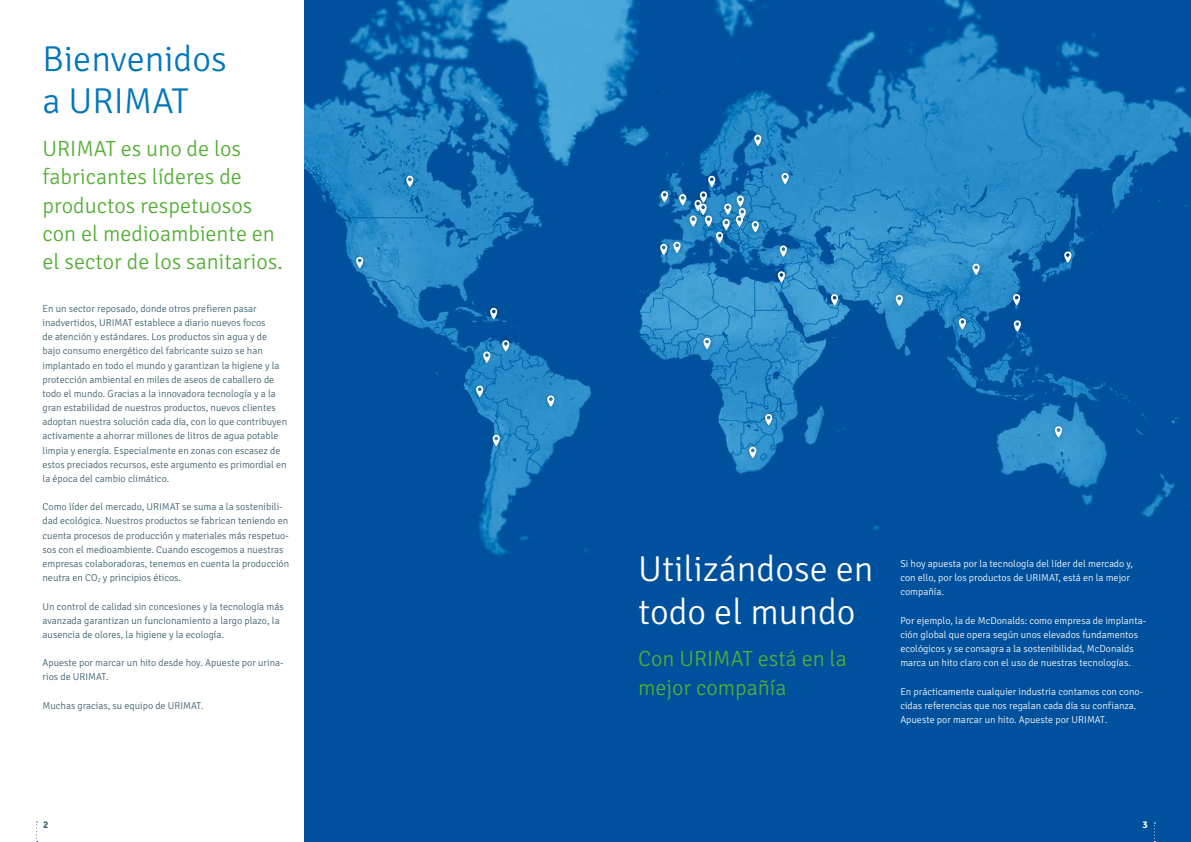
<style>
.page{position:relative;width:1191px;height:842px;background:#fff}
.page>*{position:absolute;margin:0;border:0;box-sizing:border-box;transform-origin:0 0}
.t1{font:300 36px/42.5px "Signika Negative";color:#fff}
.t2{font:300 36px/42.5px "Signika Negative";color:#0076bb}
.t3{font:300 22px/28.3px "Signika Negative";color:#52ae32}
.t4{font:300 10px/14.2px "Signika Negative";color:#385c6b}
.t5{font:300 10px/14.2px "Signika Negative";color:#fff}
.t6{font:700 10px "Signika Negative";color:#385c6b}
.t7{font:700 10px "Signika Negative";color:#fff}
.s1{font-size:5.8px}
</style>
<div class="page">
<img style="left:305px;top:0;width:886px;height:842px">
<svg style="left:1153px;top:822px;width:2px;height:20px"></svg>
<svg style="left:36px;top:821px;width:2px;height:21px"></svg>
<div style="left:704px;top:171px;width:15px;height:20px;background:#000;opacity:.3"></div>
<div style="left:402px;top:171px;width:16px;height:20px;background:#000;opacity:.3"></div>
<svg style="left:406px;top:176px;width:7px;height:11px"></svg>
<div style="left:543px;top:391px;width:15px;height:20px;background:#000;opacity:.3"></div>
<svg style="left:547px;top:395px;width:7px;height:12px"></svg>
<div style="left:488px;top:430px;width:16px;height:20px;background:#000;opacity:.3"></div>
<svg style="left:492px;top:435px;width:8px;height:11px"></svg>
<div style="left:479px;top:347px;width:16px;height:20px;background:#000;opacity:.3"></div>
<svg style="left:483px;top:351px;width:7px;height:12px"></svg>
<div style="left:498px;top:336px;width:15px;height:19px;background:#000;opacity:.3"></div>
<svg style="left:502px;top:340px;width:7px;height:12px"></svg>
<div style="left:486px;top:303px;width:15px;height:20px;background:#000;opacity:.3"></div>
<svg style="left:490px;top:308px;width:7px;height:11px"></svg>
<div style="left:472px;top:381px;width:15px;height:20px;background:#000;opacity:.3"></div>
<svg style="left:476px;top:386px;width:7px;height:11px"></svg>
<div style="left:352px;top:252px;width:15px;height:20px;background:#000;opacity:.3"></div>
<svg style="left:356px;top:257px;width:7px;height:11px"></svg>
<div style="left:891px;top:290px;width:16px;height:20px;background:#3492ca"></div>
<svg style="left:895px;top:295px;width:8px;height:11px"></svg>
<div style="left:745px;top:442px;width:15px;height:20px;background:#000;opacity:.3"></div>
<svg style="left:749px;top:447px;width:7px;height:11px"></svg>
<div style="left:761px;top:409px;width:15px;height:20px;background:#000;opacity:.3"></div>
<svg style="left:765px;top:414px;width:7px;height:11px"></svg>
<div style="left:777px;top:168px;width:16px;height:20px;background:#000;opacity:.3"></div>
<svg style="left:781px;top:173px;width:7px;height:11px"></svg>
<div style="left:750px;top:130px;width:15px;height:20px;background:#000;opacity:.3"></div>
<svg style="left:754px;top:135px;width:7px;height:11px"></svg>
<div style="left:773px;top:267px;width:16px;height:20px;background:#000;opacity:.3"></div>
<svg style="left:778px;top:271px;width:7px;height:12px"></svg>
<div style="left:775px;top:241px;width:16px;height:20px;background:#000;opacity:.3"></div>
<svg style="left:780px;top:245px;width:7px;height:12px"></svg>
<div style="left:827px;top:290px;width:15px;height:19px;background:#000;opacity:.3"></div>
<svg style="left:831px;top:294px;width:7px;height:11px"></svg>
<div style="left:699px;top:333px;width:16px;height:20px;background:#000;opacity:.3"></div>
<svg style="left:703px;top:338px;width:7px;height:11px"></svg>
<div style="left:657px;top:186px;width:15px;height:20px;background:#000;opacity:.3"></div>
<div style="left:968px;top:259px;width:16px;height:20px;background:#000;opacity:.3"></div>
<svg style="left:972px;top:264px;width:7px;height:11px"></svg>
<div style="left:1009px;top:289px;width:15px;height:20px;background:#000;opacity:.3"></div>
<svg style="left:1013px;top:294px;width:7px;height:11px"></svg>
<div style="left:954px;top:314px;width:16px;height:19px;background:#000;opacity:.3"></div>
<svg style="left:958px;top:318px;width:8px;height:12px"></svg>
<div style="left:1009px;top:316px;width:16px;height:20px;background:#000;opacity:.3"></div>
<svg style="left:1013px;top:320px;width:8px;height:12px"></svg>
<div style="left:1060px;top:247px;width:15px;height:20px;background:#000;opacity:.3"></div>
<svg style="left:1064px;top:251px;width:7px;height:12px"></svg>
<div style="left:1050px;top:422px;width:16px;height:20px;background:#3896cd"></div>
<svg style="left:1055px;top:426px;width:7px;height:12px"></svg>
<div style="left:747px;top:217px;width:16px;height:19px;background:#000;opacity:.3"></div>
<div style="left:669px;top:237px;width:16px;height:20px;background:#3495ce"></div>
<div style="left:656px;top:239px;width:15px;height:20px;background:#000;opacity:.3"></div>
<svg style="left:660px;top:176px;width:99px;height:79px;background:#2d7eba"></svg>
<h1 class="t2" style="left:43px;top:38px;width:186px">Bienvenidos a URIMAT</h1>
<h2 class="t3" style="left:43px;top:135px;width:242px">URIMAT es uno de los fabricantes líderes de productos respetuosos con el medioambiente en el sector de los sanitarios.</h2>
<p class="t4" style="left:43px;top:302px;width:246px">En un sector reposado, donde otros prefieren pasar inadvertidos, URIMAT establece a diario nuevos focos<br>de atención y estándares. Los productos sin agua y de bajo consumo energético del fabricante suizo se han implantado en todo el mundo y garantizan la higiene y la protección ambiental en miles de aseos de caballero de todo el mundo. Gracias a la innovadora tecnología y a la gran estabilidad de nuestros productos, nuevos clientes adoptan nuestra solución cada día, con lo que contribuyen activamente a ahorrar millones de litros de agua potable limpia y energía. Especialmente en zonas con escasez de estos preciados recursos, este argumento es primordial en la época del cambio climático.</p>
<p class="t4" style="left:43px;top:500px;width:248px">Como líder del mercado, URIMAT se suma a la sostenibili&shy;dad ecológica. Nuestros productos se fabrican teniendo en cuenta procesos de producción y materiales más respetuo&shy;sos con el medioambiente. Cuando escogemos a nuestras empresas colaboradoras, tenemos en cuenta la producción neutra en CO<span class="s1">2</span> y principios éticos.</p>
<p class="t4" style="left:43px;top:599px;width:243px">Un control de calidad sin concesiones y la tecnología más avanzada garantizan un funcionamiento a largo plazo, la ausencia de olores, la higiene y la ecología.</p>
<p class="t4" style="left:43px;top:656px;width:242px">Apueste por marcar un hito desde hoy. Apueste por urina&shy;rios de URIMAT.</p>
<p class="t4" style="left:43px;top:698px;width:163px">Muchas gracias, su equipo de URIMAT.</p>
<h1 class="t1" style="left:638px;top:548px;width:237px">Utilizándose en todo el mundo</h1>
<h2 class="t3" style="left:638px;top:645px;width:210px">Con URIMAT está en la mejor compañía</h2>
<p class="t5" style="left:900px;top:557px;width:234px">Si hoy apuesta por la tecnología del líder del mercado y, con ello, por los productos de URIMAT, está en la mejor compañía.</p>
<p class="t5" style="left:900px;top:613px;width:247px">Por ejemplo, la de McDonalds: como empresa de implanta&shy;ción global que opera según unos elevados fundamentos ecológicos y se consagra a la sostenibilidad, McDonalds marca un hito claro con el uso de nuestras tecnologías.</p>
<p class="t5" style="left:900px;top:684px;width:244px">En prácticamente cualquier industria contamos con cono&shy;cidas referencias que nos regalan cada día su confianza.<br>Apueste por marcar un hito. Apueste por URIMAT.</p>
<p class="t6" style="left:43px;top:819px;width:7px">2</p>
<p class="t7" style="left:1142px;top:819px;width:7px">3</p>
</div>
